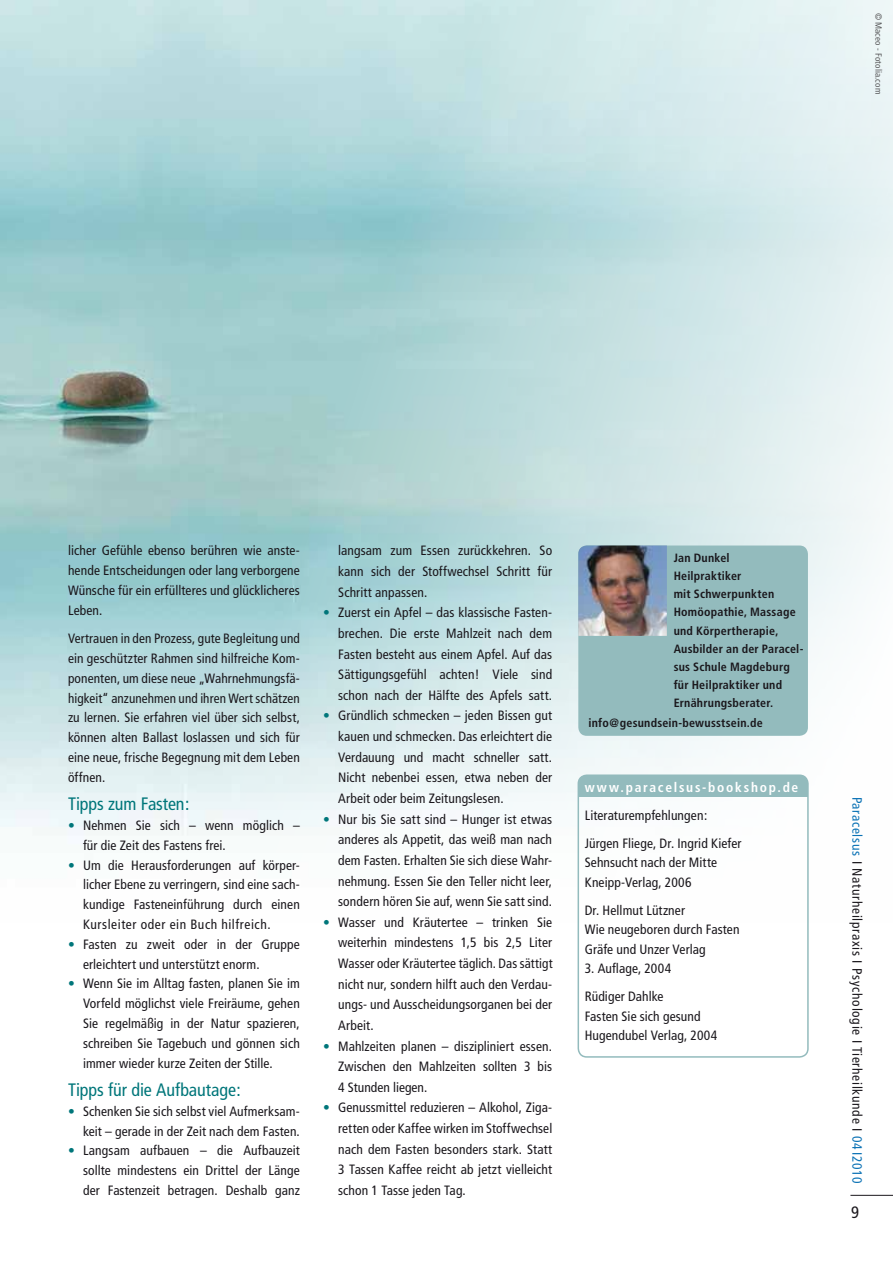
<style>
.page{position:relative;width:893px;height:1263px;background:#fff}
.page>*{position:absolute;margin:0;border:0;box-sizing:border-box;transform-origin:0 0}
.t1{font:condensed 18px "Frutiger";letter-spacing:-.005em;color:#00767a}
.t2{font:condensed 16.5px "Frutiger";color:#1a171c}
.t3{font:condensed 13.5px/19.8px "Frutiger";letter-spacing:.01em;color:#1a171c;text-align:justify}
.t4{font:condensed 13.5px "Frutiger";letter-spacing:.05em;color:#1a171c}
.t5{font:700 condensed 13.5px "Frutiger";letter-spacing:.13em;color:#fff}
.t6{font:700 condensed 12px/18.1px "Frutiger";letter-spacing:.015em;color:#1a171c}
.t7{font:condensed 9px "Frutiger";letter-spacing:.02em;color:#58585a}
.s1{color:#00767a}
.s2{color:#0b72b5}
</style>
<div class="page">
<img style="left:0;top:0;width:893px;height:923px">
<hr style="left:850px;top:1195px;width:43px;height:1px;background:#1a171c">
<div style="left:578px;top:775px;width:230px;height:22px;background:#93bbbd"></div>
<div style="left:578px;top:774px;width:231px;height:284px;border:2px solid #93bbbd;border-radius:9px"></div>
<div style="left:578px;top:545px;width:230px;height:191px;background:#93bbbd;border-radius:9px"></div>
<img style="left:578px;top:545px;width:89px;height:91px">
<p class="t7" style="left:884px;top:13px;width:83px;rotate:90deg">© Maceo - Fotolia.com</p>
<p class="t3" style="left:68px;top:541px;width:233px">licher Gefühle ebenso berühren wie anste&shy;hende Entscheidungen oder lang verborgene Wünsche für ein erfü llteres und glücklicheres Leben.</p>
<p class="t3" style="left:68px;top:629px;width:233px">Vertrauen in den Prozess, gute Begleitung und ein geschützter Rahmen sind hilfreiche Kom&shy;ponenten, um diese neue „Wahrnehmungsfä&shy;higkeit“ anzunehmen und ihren Wert schätzen zu lernen. Sie erfahren viel über sich selbst, können alten Ballast loslassen und sich für eine neue, frische Begegnung mit dem Leben öffnen.</p>
<h1 class="t1" style="left:68px;top:793px;width:123px">Tipps zum Fasten:</h1>
<p class="t3" style="left:83px;top:815px;width:218px;text-indent:-15px"><span class="s1">•</span> Nehmen Sie sich – wenn möglich – für die Zeit des Fastens frei.</p>
<p class="t3" style="left:83px;top:855px;width:218px;text-indent:-15px"><span class="s1">•</span> Um die Herausforderungen auf körper&shy;licher Ebene zu verringern, sind eine sach&shy;kundige Fasteneinführung durch einen Kursleiter oder ein Buch hilfreich.</p>
<p class="t3" style="left:83px;top:934px;width:218px;text-indent:-15px"><span class="s1">•</span> Fasten zu zweit oder in der Gruppe erleichtert und unterstützt enorm.</p>
<p class="t3" style="left:83px;top:974px;width:218px;text-indent:-15px"><span class="s1">•</span> Wenn Sie im Alltag fasten, planen Sie im Vorfeld möglichst viele Freiräume, gehen Sie regelmäßig in der Natur spazieren, schreiben Sie Tagebuch und gönnen sich immer wieder kurze Zeiten der Stille.</p>
<h1 class="t1" style="left:68px;top:1079px;width:174px">Tipps für die Aufbautage:</h1>
<p class="t3" style="left:68px;top:1101px;width:233px;text-align:right"><span class="s1">•</span> Schenken Sie sich selbst viel Aufmerksam&shy;keit – gerade in der Zeit nach dem Fasten.</p>
<p class="t3" style="left:83px;top:1141px;width:218px;text-indent:-15px"><span class="s1">•</span> Langsam aufbauen – die Aufbauzeit sollte mindestens ein Drittel der Länge der Fastenzeit betragen. Deshalb ganz</p>
<p class="t3" style="left:338px;top:540px;width:215px;line-height:20.7px">langsam zum Essen zurückkehren. So kann sich der Stoffwechsel Schritt fü r Schritt anpassen.</p>
<p class="t3" style="left:338px;top:602px;width:215px;line-height:20.7px;text-indent:-15px"><span class="s1">•</span> Zuerst ein Apfel – das klassische Fasten&shy;brechen. Die erste Mahlzeit nach dem Fasten besteht aus einem Apfel. Auf das Sättigungsgefühl achten! Viele sind schon nach der Hälfte des Apfels satt.</p>
<p class="t3" style="left:338px;top:705px;width:215px;line-height:20.7px;text-indent:-15px"><span class="s1">•</span> Gründlich schmecken – jeden Bissen gut kauen und schmecken. Das erleichtert die Verdauung und macht schneller satt.<br>Nicht nebenbei essen, etwa neben der Arbeit oder beim Zeitungslesen.</p>
<p class="t3" style="left:338px;top:809px;width:215px;line-height:20.7px;text-indent:-15px"><span class="s1">•</span> Nur bis Sie satt sind – Hunger ist etwas anderes als Appetit, das weiß man nach dem Fasten. Erhalten Sie sich diese Wahr&shy;nehmung. Essen Sie den Teller nicht leer, sondern hören Sie auf, wenn Sie satt sind.</p>
<p class="t3" style="left:338px;top:912px;width:216px;line-height:20.5px;text-indent:-15px"><span class="s1">•</span> Wasser und Kräutertee – trinken Sie weiterhin mindestens 1,5 bis 2,5 Liter Wasser oder Kräutertee täglich. Das sättigt nicht nur, sondern hilft auch den Verdau&shy;ungs- und Ausscheidungsorganen bei der Arbeit.</p>
<p class="t3" style="left:338px;top:1035px;width:215px;line-height:20.7px;text-indent:-15px"><span class="s1">•</span> Mahlzeiten planen – diszipliniert essen.<br>Zwischen den Mahlzeiten sollten 3 bis 4 Stunden liegen.</p>
<p class="t3" style="left:338px;top:1097px;width:216px;line-height:20.7px;text-indent:-15px"><span class="s1">•</span> Genussmittel reduzieren – Alkohol, Ziga&shy;retten oder Kaffee wirken im Stoffwechsel nach dem Fasten besonders stark. Statt 3 Tassen Kaffee reicht ab jetzt vielleicht schon 1 Tasse jeden Tag.</p>
<p class="t6" style="left:674px;top:549px;width:131px">Jan Dunkel<br>Heilpraktiker<br>mit Schwerpunkten<br>Homöopathie, Massage und Körpertherapie,<br>Ausbilder an der Paracel&shy;sus Schule Magdeburg für Heilpraktiker und<br>Ernährungsberater.</p>
<p class="t6" style="left:588px;top:713px;width:176px">info@gesundsein-bewusstsein.de</p>
<p class="t5" style="left:585px;top:779px;width:215px">www.paracelsus-bookshop.de</p>
<p class="t3" style="left:585px;top:801px;width:158px;line-height:28px">Literaturempfehlungen:<br>Jürgen Fliege, Dr. Ingrid Kiefer</p>
<p class="t3" style="left:585px;top:853px;width:134px">Sehnsucht nach der Mitte<br>Kneipp-Verlag, 2006</p>
<p class="t3" style="left:585px;top:900px;width:156px;text-align:left">Dr. Hellmut Lützner<br>Wie neugeboren durch Fasten<br>Gräfe und Unzer Verlag</p>
<p class="t3" style="left:585px;top:955px;width:88px;line-height:28px">3. Auflage, 2004<br>Rüdiger Dahlke</p>
<p class="t3" style="left:585px;top:1006px;width:134px">Fasten Sie sich gesund<br>Hugendubel Verlag, 2004</p>
<p class="t4" style="left:865px;top:797px;width:389px;rotate:90deg"><span class="s2">Paracelsus</span> I Naturheilpraxis I Psychologie I Tierheilkunde I <span class="s2">04 I2010</span></p>
<p class="t2" style="left:851px;top:1202px;width:9px">9</p>
</div>
